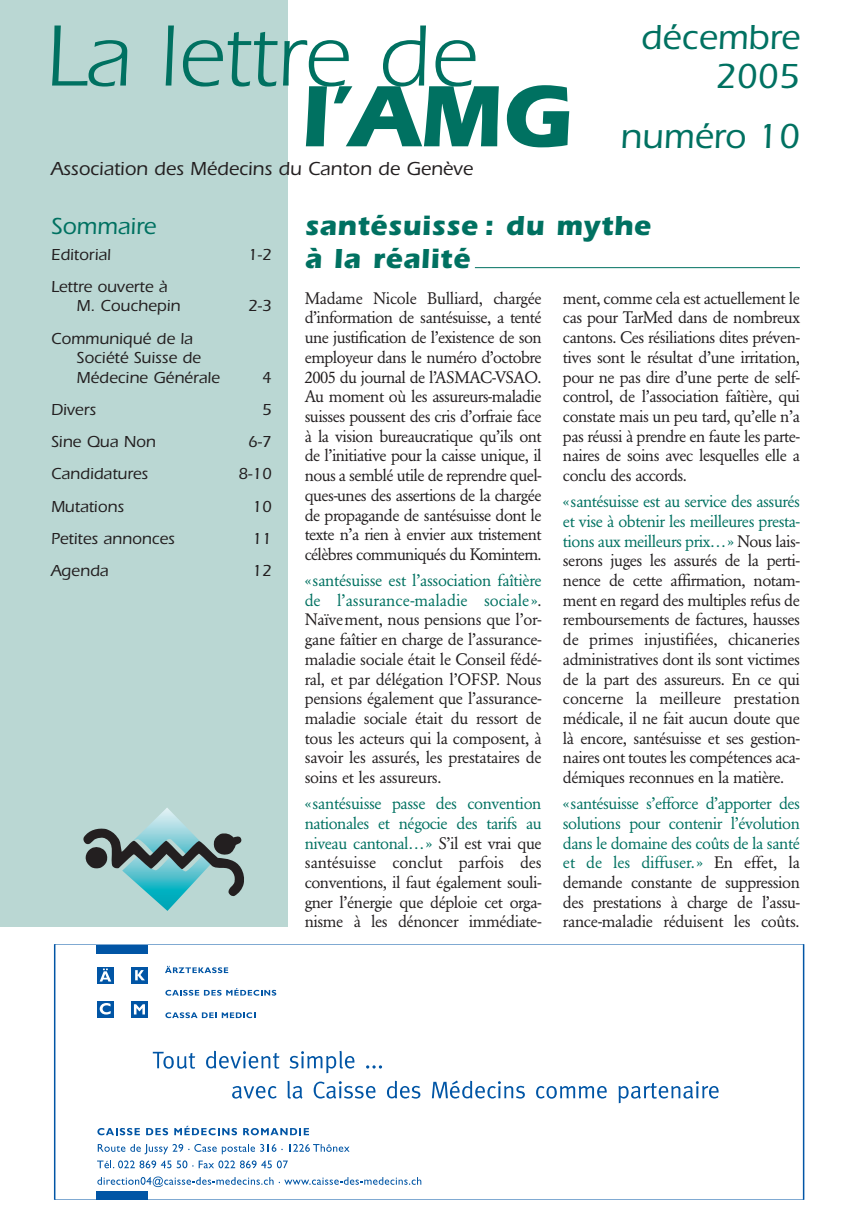
<style>
.page{position:relative;width:851px;height:1212px;background:#fff}
.page>*{position:absolute;margin:0;border:0;box-sizing:border-box;transform-origin:0 0}
.t1{font:90px "Itc Eras";color:#007161}
.t2{font:700 90px "Itc Eras";color:#007161}
.t3{font:500 36px/39px "Itc Eras";color:#007161;text-align:right}
.t4{font:700 28.5px/33px "Itc Eras";letter-spacing:.02em;color:#007161}
.t5{font:500 24px "Itc Eras";color:#007161}
.t6{font:500 19.5px "Itc Eras";color:#231f20}
.t7{font:16.5px/19.6px "Garamond BE";letter-spacing:-.03em;color:#231f20;text-align:justify}
.t8{font:16.5px/19.6px "Garamond BE";letter-spacing:-.02em;color:#007161;text-align:justify}
.t9{font:500 16.5px/19.5px "Itc Eras";color:#231f20}
.s1{color:#007161}
.s2{color:#231f20}
</style>
<div class="page">
<div style="left:97px;top:945px;width:51px;height:8px;background:#0155a5"></div>
<div style="left:97px;top:1191px;width:51px;height:9px;background:#0155a5"></div>
<div style="left:97px;top:966px;width:17px;height:17px;background:#0155a5"></div>
<div style="left:131px;top:966px;width:17px;height:17px;background:#0155a5"></div>
<div style="left:97px;top:1000px;width:17px;height:17px;background:#0155a5"></div>
<div style="left:131px;top:1000px;width:17px;height:17px;background:#0155a5"></div>
<svg style="left:100px;top:968px;width:11px;height:13px"></svg>
<svg style="left:135px;top:970px;width:10px;height:10px"></svg>
<svg style="left:100px;top:1003px;width:11px;height:11px"></svg>
<svg style="left:134px;top:1004px;width:11px;height:10px"></svg>
<svg style="left:165px;top:966px;width:63px;height:7px"></svg>
<svg style="left:165px;top:988px;width:111px;height:7px"></svg>
<svg style="left:165px;top:1012px;width:90px;height:6px"></svg>
<svg style="left:153px;top:1052px;width:42px;height:17px"></svg>
<svg style="left:206px;top:1051px;width:73px;height:18px"></svg>
<svg style="left:289px;top:1051px;width:65px;height:22px"></svg>
<svg style="left:366px;top:1065px;width:16px;height:3px"></svg>
<svg style="left:232px;top:1086px;width:45px;height:13px"></svg>
<svg style="left:287px;top:1081px;width:15px;height:18px"></svg>
<svg style="left:313px;top:1081px;width:62px;height:18px"></svg>
<svg style="left:387px;top:1081px;width:33px;height:17px"></svg>
<svg style="left:432px;top:1080px;width:93px;height:18px"></svg>
<svg style="left:536px;top:1086px;width:70px;height:13px"></svg>
<svg style="left:618px;top:1081px;width:100px;height:22px"></svg>
<svg style="left:97px;top:1128px;width:43px;height:7px"></svg>
<svg style="left:146px;top:1128px;width:22px;height:7px"></svg>
<svg style="left:174px;top:1126px;width:63px;height:9px"></svg>
<svg style="left:243px;top:1128px;width:66px;height:7px"></svg>
<svg style="left:98px;top:1144px;width:185px;height:10px"></svg>
<svg style="left:289px;top:1144px;width:60px;height:8px"></svg>
<svg style="left:97px;top:1160px;width:74px;height:8px"></svg>
<svg style="left:177px;top:1160px;width:16px;height:8px"></svg>
<svg style="left:199px;top:1160px;width:89px;height:8px"></svg>
<svg style="left:97px;top:1176px;width:176px;height:11px"></svg>
<svg style="left:279px;top:1177px;width:142px;height:8px"></svg>
<div style="left:0;top:0;width:288px;height:927px;background:#bad7d3"></div>
<hr style="left:475px;top:267px;width:324px;height:1px;background:#007161">
<svg style="left:83px;top:808px;width:161px;height:103px"></svg>
<h1 class="t1" style="left:45px;top:26px;width:433px">La lettre de</h1>
<h1 class="t2" style="left:300px;top:85px;width:273px">l’AMG</h1>
<p class="t6" style="left:51px;top:162px;width:423px">Association des Médecins du Canton de Genève</p>
<h2 class="t3" style="left:640px;top:22px;width:161px">décembre<br>2005</h2>
<h2 class="t3" style="left:620px;top:120px;width:181px">numéro 10</h2>
<h3 class="t5" style="left:51px;top:218px;width:107px">Sommaire</h3>
<p class="t9" style="left:51px;top:246px;width:61px">Editorial</p>
<p class="t9" style="left:248px;top:246px;width:25px">1-2</p>
<p class="t9" style="left:77px;top:278px;width:105px;text-indent:-26px">Lettre ouverte à<br>M. Couchepin</p>
<p class="t9" style="left:248px;top:298px;width:25px">2-3</p>
<p class="t9" style="left:77px;top:330px;width:145px;text-indent:-26px">Communiqué de la<br>Société Suisse de<br>Médecine Générale</p>
<p class="t9" style="left:262px;top:369px;width:11px">4</p>
<p class="t9" style="left:51px;top:401px;width:46px">Divers</p>
<p class="t9" style="left:262px;top:401px;width:11px">5</p>
<p class="t9" style="left:51px;top:434px;width:106px">Sine Qua Non</p>
<p class="t9" style="left:248px;top:434px;width:25px">6-7</p>
<p class="t9" style="left:51px;top:466px;width:98px">Candidatures</p>
<p class="t9" style="left:238px;top:466px;width:35px">8-10</p>
<p class="t9" style="left:51px;top:498px;width:74px">Mutations</p>
<p class="t9" style="left:252px;top:498px;width:21px">10</p>
<p class="t9" style="left:51px;top:530px;width:125px">Petites annonces</p>
<p class="t9" style="left:252px;top:530px;width:21px">11</p>
<p class="t9" style="left:51px;top:563px;width:59px">Agenda</p>
<p class="t9" style="left:252px;top:563px;width:21px">12</p>
<h3 class="t4" style="left:304px;top:212px;width:347px">santésuisse : du mythe à la réalité</h3>
<p class="t7" style="left:304px;top:290px;width:238px">Madame Nicole Bulliard, chargée d’information de santésuisse, a tenté une justification de l’existence de son employeur dans le numéro d’octobre 2005 du journal de l’ASMAC-VSAO.<br>Au moment où les assureurs-maladie suisses poussent des cris d’orfraie face à la vision bureaucratique qu’ils ont de l’initiative pour la caisse unique, il nous a semblé utile de reprendre quel&shy;ques-unes des assertions de la chargée de propagande de santésuisse dont le texte n’a rien à envier aux tristement célèbres communiqués du Komintern.</p>
<p class="t7" style="left:304px;top:572px;width:238px"><span class="s1">«santésuisse est l’association faîtière de l’assurance-maladie sociale»</span>.<br>Naïvement, nous pensions que l’or&shy;gane faîtier en charge de l’assurance&shy;maladie sociale était le Conseil fédé&shy;ral, et par délégation l’OFSP. Nous pensions également que l’assurance&shy;maladie sociale était du ressort de tous les acteurs qui la composent, à savoir les assurés, les prestataires de soins et les assureurs.</p>
<p class="t7" style="left:304px;top:795px;width:238px"><span class="s1">«santésuisse passe des convention nationales et négocie des tarifs au niveau cantonal…»</span> S’il est vrai que santésuisse conclut parfois des conventions, il faut également souli&shy;gner l’énergie que déploie cet orga&shy;nisme à les dénoncer immédiate-</p>
<p class="t7" style="left:563px;top:290px;width:238px">ment, comme cela est actuellement le cas pour TarMed dans de nombreux cantons. Ces résiliations dites préven&shy;tives sont le résultat d’une irritation, pour ne pas dire d’une perte de self&shy;control, de l’association faîtière, qui constate mais un peu tard, qu’elle n’a pas réussi à prendre en faute les parte&shy;naires de soins avec lesquelles elle a conclu des accords.</p>
<p class="t7" style="left:563px;top:493px;width:238px"><span class="s1">«santésuisse est au service des assurés et vise à obtenir les meilleures presta&shy;tions aux meilleurs prix…»</span> Nous lais&shy;serons juges les assurés de la perti&shy;nence de cette affirmation, notam&shy;ment en regard des multiples refus de remboursements de factures, hausses de primes injustifiées, chicaneries administratives dont ils sont victimes de la part des assureurs. En ce qui concerne la meilleure prestation médicale, il ne fait aucun doute que là encore, santésuisse et ses gestion&shy;naires ont toutes les compétences aca&shy;démiques reconnues en la matière.</p>
<p class="t8" style="left:563px;top:795px;width:238px">«santésuisse s’efforce d’apporter des solutions pour contenir l’évolution dans le domaine des coûts de la santé et de les diffuser.» <span class="s2">En effet, la demande constante de suppression des prestations à charge de l’assu&shy;rance-maladie réduisent les coûts.</span></p>
</div>
